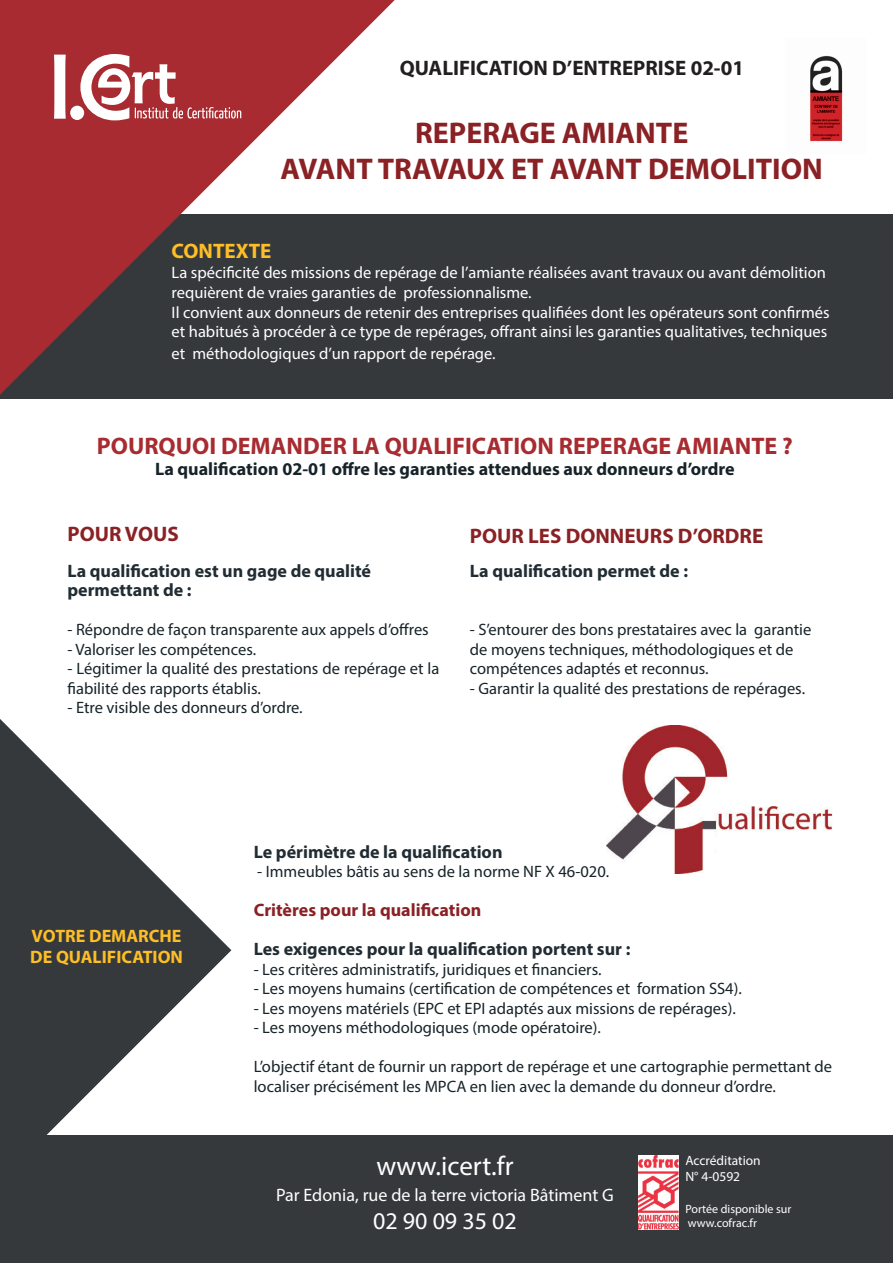
<style>
.page{position:relative;width:893px;height:1263px;background:#fff}
.page>*{position:absolute;margin:0;border:0;box-sizing:border-box;transform-origin:0 0}
.t1{font:700 30px/36px "Myriad Pro";color:#8a2124;text-align:center}
.t2{font:27px "Myriad Pro";color:#fff}
.t3{font:700 24px "Myriad Pro";color:#a72b30}
.t4{font:24px "Myriad Pro";color:#fff}
.t5{font:700 21px "Myriad Pro";color:#231f20}
.t6{font:700 21px "Myriad Pro";color:#8a2124}
.t7{font:700 21px "Myriad Pro";color:#fdbe26}
.t8{font:700 18px/19.5px "Myriad Pro";color:#212c33}
.t9{font:700 18px "Myriad Pro";color:#172328}
.t10{font:18px "Myriad Pro";color:#fff}
.t11{font:700 18px/21.6px "Myriad Pro";color:#fdbe26}
.t12{font:700 18px "Myriad Pro";color:#8a2124}
.t13{font:16.5px/19.5px "Myriad Pro";color:#172328}
.t14{font:16.5px/19.8px "Myriad Pro";color:#fff}
.t15{font:13.5px/16.2px "Myriad Pro";color:#fff}
.t16{font:12px/14.4px "Myriad Pro";color:#fff}
</style>
<div class="page">
<div style="left:0;top:214px;width:893px;height:185px;background:#36393c"></div>
<svg style="left:0;top:0;width:395px;height:395px"></svg>
<div style="left:0;top:1135px;width:893px;height:128px;background:#36393c"></div>
<img style="left:638px;top:1155px;width:41px;height:75px">
<svg style="left:0;top:719px;width:231px;height:416px;fill:#36393c"></svg>
<img style="left:607px;top:725px;width:226px;height:149px">
<div style="left:729px;top:757px;width:85px;height:49px;background:#fff"></div>
<div style="left:718px;top:831px;width:119px;height:49px;background:#fff"></div>
<svg style="left:54px;top:55px;width:12px;height:64px"></svg>
<div style="left:70px;top:106px;width:14px;height:14px;background:#fff;border-radius:50%"></div>
<svg style="left:80px;top:54px;width:161px;height:66px"></svg>
<img style="left:810px;top:55px;width:33px;height:87px">
<p class="t5" style="left:400px;top:55px;width:346px">QUALIFICATION D’ENTREPRISE 02-01</p>
<h1 class="t1" style="left:281px;top:114px;width:544px">REPERAGE AMIANTE<br>AVANT TRAVAUX ET AVANT DEMOLITION</h1>
<p class="t7" style="left:172px;top:237px;width:101px">CONTEXTE</p>
<p class="t14" style="left:172px;top:262px;width:659px">La spécificité des missions de repérage de l’amiante réalisées avant travaux ou avant démolition requièrent de vraies garanties de professionnalisme.<br>Il convient aux donneurs de retenir des entreprises qualifiées dont les opérateurs sont confirmés et habitués à procéder à ce type de repérages, offrant ainsi les garanties qualitatives, techniques</p>
<p class="t14" style="left:172px;top:343px;width:326px">et méthodologiques d’un rapport de repérage.</p>
<h3 class="t3" style="left:97px;top:430px;width:697px">POURQUOI DEMANDER LA QUALIFICATION REPERAGE AMIANTE ?</h3>
<p class="t9" style="left:155px;top:458px;width:581px">La qualification 02-01 offre les garanties attendues aux donneurs d’ordre</p>
<p class="t6" style="left:67px;top:520px;width:113px">POUR VOUS</p>
<p class="t6" style="left:470px;top:522px;width:295px">POUR LES DONNEURS D’ORDRE</p>
<p class="t8" style="left:67px;top:560px;width:305px">La qualification est un gage de qualité permettant de :</p>
<p class="t13" style="left:67px;top:620px;width:363px">- Répondre de façon transparente aux appels d’offres</p>
<p class="t13" style="left:67px;top:639px;width:190px">- Valoriser les compétences.</p>
<p class="t13" style="left:67px;top:659px;width:373px">- Légitimer la qualité des prestations de repérage et la fiabilité des rapports établis.</p>
<p class="t13" style="left:67px;top:698px;width:237px">- Etre visible des donneurs d’ordre.</p>
<p class="t8" style="left:470px;top:560px;width:220px">La qualification permet de :</p>
<p class="t13" style="left:470px;top:620px;width:343px">- S’entourer des bons prestataires avec la garantie de moyens techniques, méthodologiques et de compétences adaptés et reconnus.</p>
<p class="t13" style="left:470px;top:678px;width:337px">- Garantir la qualité des prestations de repérages.</p>
<p class="t11" style="left:30px;top:924px;width:154px">VOTRE DEMARCHE<br>DE QUALIFICATION</p>
<p class="t8" style="left:254px;top:841px;width:250px">Le périmètre de la qualification</p>
<p class="t13" style="left:257px;top:862px;width:354px">- Immeubles bâtis au sens de la norme NF X 46-020.</p>
<p class="t12" style="left:254px;top:898px;width:229px">Critères pour la qualification</p>
<p class="t8" style="left:254px;top:939px;width:378px">Les exigences pour la qualification portent sur :</p>
<p class="t13" style="left:254px;top:959px;width:349px">- Les critères administratifs, juridiques et financiers.</p>
<p class="t13" style="left:254px;top:979px;width:490px">- Les moyens humains (certification de compétences et formation SS4).</p>
<p class="t13" style="left:254px;top:998px;width:484px">- Les moyens matériels (EPC et EPI adaptés aux missions de repérages).</p>
<p class="t13" style="left:254px;top:1018px;width:349px">- Les moyens méthodologiques (mode opératoire).</p>
<p class="t13" style="left:254px;top:1057px;width:580px">L’objectif étant de fournir un rapport de repérage et une cartographie permettant de localiser précisément les MPCA en lien avec la demande du donneur d’ordre.</p>
<h2 class="t2" style="left:376px;top:1149px;width:139px">www.icert.fr</h2>
<p class="t10" style="left:276px;top:1183px;width:339px">Par Edonia, rue de la terre victoria Bâtiment G</p>
<h3 class="t4" style="left:373px;top:1206px;width:145px">02 90 09 35 02</h3>
<p class="t15" style="left:685px;top:1152px;width:77px">Accréditation<br>N° 4-0592</p>
<p class="t16" style="left:685px;top:1201px;width:108px">Portée disponible sur www.cofrac.fr</p>
</div>
